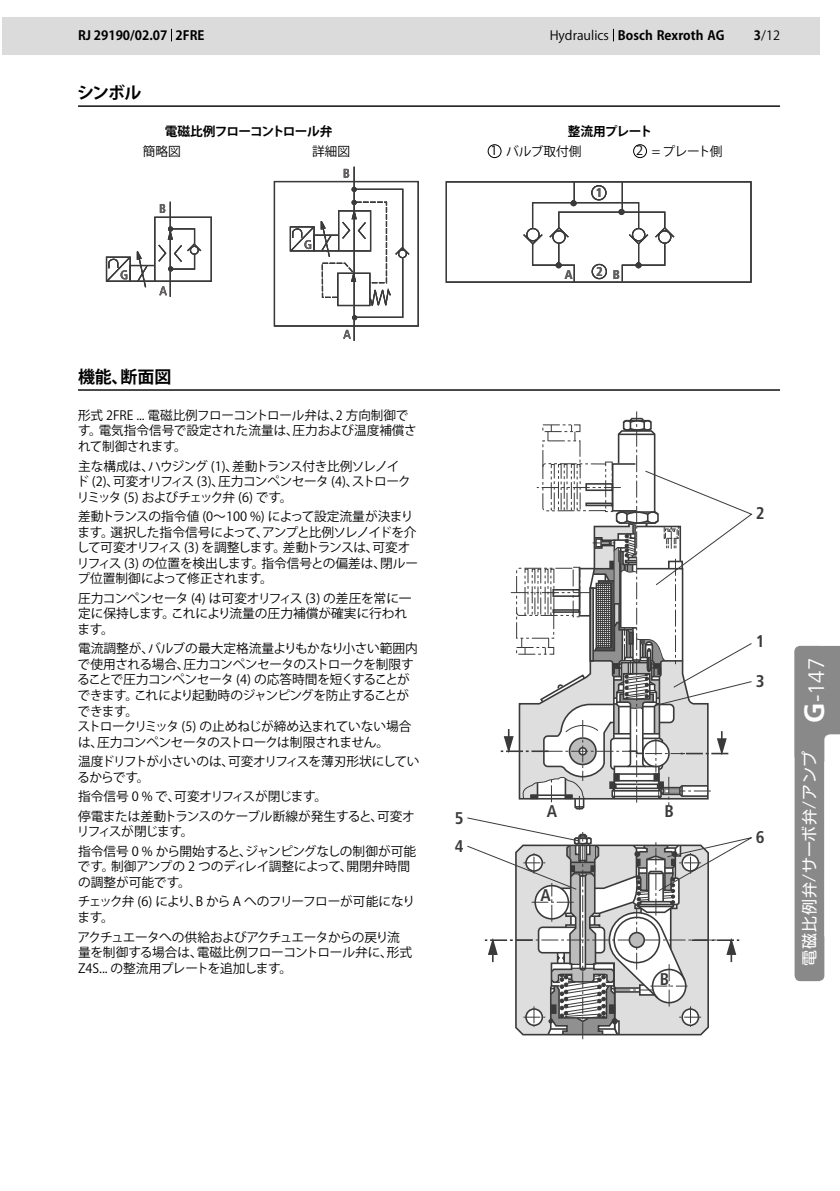
<style>
.page{position:relative;width:840px;height:1191px;background:#fff}
.page>*{position:absolute;margin:0;border:0;box-sizing:border-box;transform-origin:0 0}
.t1{font:700 condensed 17px/28.2px "Frutiger";color:#3a3a3a}
.t2{font:17px "Koz Go Pro Bold 90 pv RKSJ H";letter-spacing:-.02em;color:#000}
.t3{font:16px "Shin M Go Pr 6";letter-spacing:.04em;color:#fff}
.t4{font:12.8px/15.6px "Koz Go Pro Regular 90 pv RKSJ H";letter-spacing:-.03em;color:#000}
.t5{font:12.8px/15.6px "Koz Go Pro Regular 90 pv RKSJ H";color:#000}
.t6{font:12.8px/15.6px "Koz Go Pro Regular 90 pv RKSJ H";letter-spacing:-.06em;color:#000}
.t7{font:12.8px/15.6px "Koz Go Pro Regular 90 pv RKSJ H";letter-spacing:-.01em;color:#000}
.t8{font:12.8px "Koz Go Pro Bold 90 pv RKSJ H";color:#000}
.t9{font:12.8px/15.6px "Koz Go Pro Regular 90 pv RKSJ H";letter-spacing:-.07em;color:#000}
.t10{font:12.8px "Koz Go Pro Bold 90 pv RKSJ H";letter-spacing:-.05em;color:#000}
.t11{font:12.8px "Koz Go Pro Bold 90 pv RKSJ H";letter-spacing:-.045em;color:#000}
.t12{font:700 condensed 12.8px "Frutiger";color:#605e5e}
.s1{font-family:"Koz Go Pro Regular 90 pv RKSJ H"}
.s2{font-family:"Koz Go Pro Bold 90 pv RKSJ H"}
.s3{font-family:"Frutiger";font-weight:700;font-size:28px}
.s4{font-family:"Frutiger";font-weight:300;font-size:22.4px}
</style>
<div class="page">
<div style="left:3px;top:18px;width:816px;height:37px;background:#dbdbdb"></div>
<svg style="left:171px;top:29px;width:1px;height:12px"></svg>
<svg style="left:467px;top:817px;width:285px;height:222px"></svg>
<svg style="left:500px;top:411px;width:251px;height:399px"></svg>
<div style="left:552px;top:609px;width:28px;height:4px;border:2px solid #3a3a3a"></div>
<div style="left:552px;top:589px;width:28px;height:8px;border:2px solid #3a3a3a"></div>
<div style="left:585px;top:502px;width:27px;height:4px;border:2px solid #3a3a3a"></div>
<div style="left:585px;top:483px;width:27px;height:8px;border:2px solid #3a3a3a"></div>
<div style="left:130px;top:265px;width:25px;height:17px;border:1px solid #3a3a3a"></div>
<svg style="left:160px;top:204px;width:5px;height:9px"></svg>
<svg style="left:159px;top:286px;width:8px;height:9px"></svg>
<div style="left:154px;top:217px;width:58px;height:65px;border:1px solid #3a3a3a"></div>
<hr style="left:170px;top:202px;width:1px;height:95px;background:#3a3a3a">
<svg style="left:158px;top:226px;width:44px;height:45px"></svg>
<svg style="left:105px;top:251px;width:43px;height:37px"></svg>
<div style="left:274px;top:181px;width:144px;height:145px;border:1px solid #3a3a3a"></div>
<svg style="left:343px;top:169px;width:6px;height:9px"></svg>
<svg style="left:343px;top:330px;width:7px;height:9px"></svg>
<hr style="left:353px;top:167px;width:1px;height:174px;background:#3a3a3a">
<svg style="left:289px;top:187px;width:121px;height:133px"></svg>
<div style="left:445px;top:181px;width:306px;height:102px;border:1px solid #3a3a3a"></div>
<svg style="left:521px;top:181px;width:154px;height:102px"></svg>
<div style="left:526px;top:228px;width:13px;height:13px;border:1px solid #3a3a3a;border-radius:50%"></div>
<div style="left:591px;top:185px;width:15px;height:15px;border:1px solid #3a3a3a;border-radius:50%"></div>
<div style="left:591px;top:264px;width:15px;height:15px;border:1px solid #3a3a3a;border-radius:50%"></div>
<hr style="left:78px;top:389px;width:701px;height:2px;background:#000">
<hr style="left:78px;top:105px;width:701px;height:2px;background:#000">
<div style="left:487px;top:144px;width:14px;height:14px;border:1px solid #000;border-radius:50%"></div>
<div style="left:633px;top:144px;width:13px;height:14px;border:1px solid #000;border-radius:50%"></div>
<div style="left:794px;top:646px;width:29px;height:335px;background:#898989;border-radius:6px"></div>
<svg style="left:794px;top:646px;width:45px;height:294px"></svg>
<p class="t8" style="left:78px;top:27px;width:128px">RJ 29190/02.07 2FRE</p>
<p class="t8" style="left:549px;top:27px;width:176px"><span class="s1">Hydraulics</span> Bosch Rexroth AG</p>
<p class="t4" style="left:753px;top:28px;width:28px"><span class="s2">3</span>/12</p>
<h1 class="t2" style="left:77px;top:82px;width:66px">シンボル</h1>
<p class="t10" style="left:165px;top:123px;width:169px">電磁比例フローコントロール弁</p>
<p class="t4" style="left:143px;top:143px;width:40px">簡略図</p>
<p class="t4" style="left:312px;top:143px;width:40px">詳細図</p>
<p class="t11" style="left:567px;top:123px;width:86px">整流用プレート</p>
<p class="t4" style="left:490px;top:144px;width:92px">1 バルブ取付側</p>
<p class="t4" style="left:635px;top:144px;width:88px">2 = プレート側</p>
<p class="t12" style="left:595px;top:185px;width:8px">1</p>
<p class="t12" style="left:596px;top:264px;width:8px">2</p>
<p class="t12" style="left:564px;top:267px;width:9px">A</p>
<p class="t12" style="left:612px;top:267px;width:9px">B</p>
<h1 class="t2" style="left:78px;top:366px;width:95px">機能、断面図</h1>
<p class="t5" style="left:78px;top:408px;width:340px">形式 2FRE ... 電磁比例フローコントロール弁は、2 方向制御です。電気指令信号で設定された流量は、圧力および温度補償されて制御されます。</p>
<p class="t6" style="left:76px;top:458px;width:336px">主な構成は、ハウジング (1)、差動トランス付き比例ソレノイド (2)、可変オリフィス (3)、圧力コンペンセータ (4)、ストロークリミッタ (5) およびチェック弁 (6) です。</p>
<p class="t4" style="left:77px;top:509px;width:343px">差動トランスの指令値 (0～100 %) によって設定流量が決まります。選択した指令信号によって、アンプと比例ソレノイドを介して可変オリフィス (3) を調整します。差動トランスは、可変オリフィス (3) の位置を検出します。指令信号との偏差は、閉ループ位置制御によって修正されます。</p>
<p class="t7" style="left:77px;top:590px;width:335px">圧力コンペンセータ (4) は可変オリフィス (3) の差圧を常に一定に保持します。これにより流量の圧力補償が確実に行われます。</p>
<p class="t4" style="left:77px;top:641px;width:342px">電流調整が、バルブの最大定格流量よりもかなり小さい範囲内で使用される場合、圧力コンペンセータのストロークを制限することで圧力コンペンセータ (4) の応答時間を短くすることができます。これにより起動時のジャンピングを防止することができます。<br>ストロークリミッタ (5) の止めねじが締め込まれていない場合は、圧力コンペンセータのストロークは制限されません。</p>
<p class="t4" style="left:77px;top:754px;width:343px">温度ドリフトが小さいのは、可変オリフィスを薄刃形状にしているからです。</p>
<p class="t4" style="left:78px;top:787px;width:338px;line-height:19.6px">指令信号 0 % で、可変オリフィスが閉じます。<br>停電または差動トランスのケーブル断線が発生すると、可変オ</p>
<p class="t4" style="left:77px;top:822px;width:340px;line-height:19.6px">リフィスが閉じます。<br>指令信号 0 % から開始すると、ジャンピングなしの制御が可能</p>
<p class="t5" style="left:78px;top:859px;width:334px">です。制御アンプの 2 つのディレイ調整によって、開閉弁時間の調整が可能です。</p>
<p class="t9" style="left:77px;top:894px;width:339px">チェック弁 (6) により、B から A へのフリーフローが可能になります。</p>
<p class="t4" style="left:77px;top:929px;width:336px">アクチュエータへの供給およびアクチュエータからの戻り流量を制御する場合は、電磁比例フローコントロール弁に、形式<br>Z4S... の整流用プレートを追加します。</p>
<h1 class="t1" style="left:454px;top:803px;width:10px">5<br>4</h1>
<h1 class="t1" style="left:546px;top:797px;width:12px">A</h1>
<h1 class="t1" style="left:664px;top:797px;width:11px">B</h1>
<h1 class="t1" style="left:540px;top:881px;width:12px">A</h1>
<h1 class="t1" style="left:659px;top:965px;width:11px">B</h1>
<h1 class="t1" style="left:755px;top:499px;width:10px">2</h1>
<h1 class="t1" style="left:755px;top:627px;width:10px">1</h1>
<h1 class="t1" style="left:755px;top:666px;width:10px">3</h1>
<h1 class="t1" style="left:755px;top:822px;width:10px">6</h1>
<p class="t3" style="left:796px;top:966px;width:310px;rotate:-90deg">電磁比例弁/サーボ弁/アンプ <span class="s3">G</span><span class="s4">-147</span></p>
</div>
